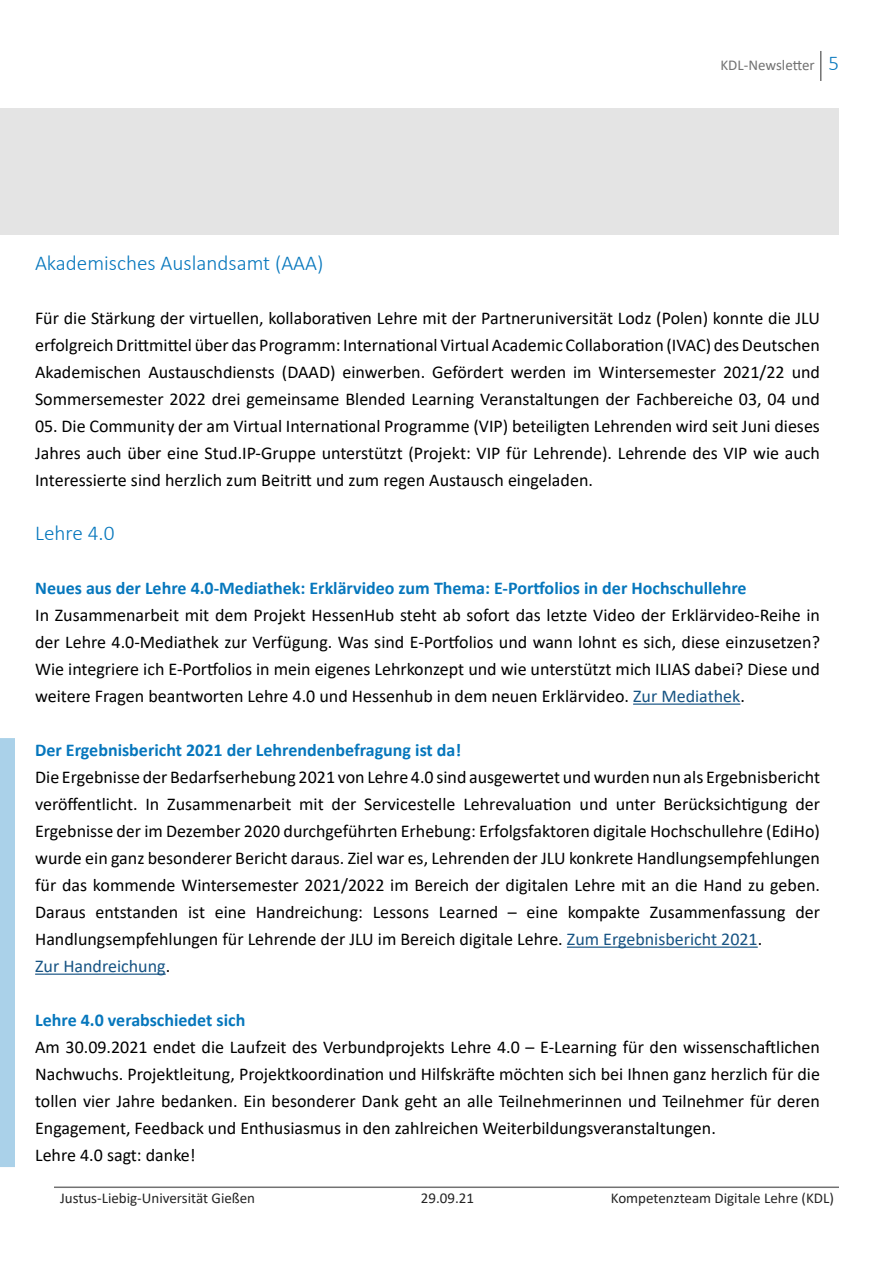
<style>
.page{position:relative;width:893px;height:1263px;background:#fff}
.page>*{position:absolute;margin:0;border:0;box-sizing:border-box;transform-origin:0 0}
.Überschrift_klein_bl{font:300 21.15px "Calibri";color:#0677bd}
.Artikel{font:18px/27px "Calibri";color:#000;text-align:justify}
.Artikel-2{font:700 18px "Calibri";color:#0677bd}
.Artikel-3{font:18px "Calibri";color:#165383}
.t1{font:15px "Calibri";color:#242424}
.t2{font:15px "Calibri";color:#727272}
.s1{font-weight:300;font-size:21px;color:#0677bd}
.s2{color:#165383}
.s3{color:#000}
</style>
<div class="page">
<hr style="left:54px;top:1186px;width:785px;height:2px;background:#727272">
<hr style="left:820px;top:51px;width:1px;height:30px;background:#727272">
<hr style="left:633px;top:703px;width:107px;height:2px;background:#165383">
<hr style="left:567px;top:946px;width:191px;height:2px;background:#165383">
<hr style="left:35px;top:973px;width:131px;height:2px;background:#165383">
<div style="left:0;top:738px;width:15px;height:429px;background:#aad1e9"></div>
<div style="left:0;top:108px;width:839px;height:126px;background:#e4e4e4"></div>
<p class="t2" style="left:720px;top:54px;width:120px">KDL-Newsletter <span class="s1">5</span></p>
<h2 class="Überschrift_klein_bl" style="left:35px;top:250px;width:290px">Akademisches Auslandsamt (AAA)</h2>
<p class="Artikel" style="left:35px;top:304px;width:786px">Für die Stärkung der virtuellen, kollaborativen Lehre mit der Partneruniversität Lodz (Polen) konnte die JLU erfolgreich Drittmittel über das Programm: International Virtual Academic Collaboration (IVAC) des Deutschen Akademischen Austauschdiensts (DAAD) einwerben. Gefördert werden im Wintersemester 2021/22 und Sommersemester 2022 drei gemeinsame Blended Learning Veranstaltungen der Fachbereiche 03, 04 und</p>
<p class="Artikel" style="left:35px;top:412px;width:786px">05. Die Community der am Virtual International Programme (VIP) beteiligten Lehrenden wird seit Juni dieses Jahres auch über eine Stud.IP-Gruppe unterstützt (Projekt: VIP für Lehrende). Lehrende des VIP wie auch Interessierte sind herzlich zum Beitritt und zum regen Austausch eingeladen.</p>
<h2 class="Überschrift_klein_bl" style="left:35px;top:520px;width:81px">Lehre 4.0</h2>
<p class="Artikel-2" style="left:35px;top:575px;width:713px">Neues aus der Lehre 4.0-Mediathek: Erklärvideo zum Thema: E-Portfolios in der Hochschullehre</p>
<p class="Artikel" style="left:35px;top:601px;width:786px">In Zusammenarbeit mit dem Projekt HessenHub steht ab sofort das letzte Video der Erklärvideo-Reihe in der Lehre 4.0-Mediathek zur Verfügung. Was sind E-Portfolios und wann lohnt es sich, diese einzusetzen?<br>Wie integriere ich E-Portfolios in mein eigenes Lehrkonzept und wie unterstützt mich ILIAS dabei? Diese und weitere Fragen beantworten Lehre 4.0 und Hessenhub in dem neuen Erklärvideo. <span class="s2">Zur Mediathek</span>.</p>
<p class="Artikel-2" style="left:35px;top:737px;width:428px">Der Ergebnisbericht 2021 der Lehrendenbefragung ist da!</p>
<p class="Artikel" style="left:35px;top:763px;width:786px">Die Ergebnisse der Bedarfserhebung 2021 von Lehre 4.0 sind ausgewertet und wurden nun als Ergebnisbericht veröffentlicht. In Zusammenarbeit mit der Servicestelle Lehrevaluation und unter Berücksichtigung der Ergebnisse der im Dezember 2020 durchgeführten Erhebung: Erfolgsfaktoren digitale Hochschullehre (EdiHo) wurde ein ganz besonderer Bericht daraus. Ziel war es, Lehrenden der JLU konkrete Handlungsempfehlungen für das kommende Wintersemester 2021/2022 im Bereich der digitalen Lehre mit an die Hand zu geben.<br>Daraus entstanden ist eine Handreichung: Lessons Learned – eine kompakte Zusammenfassung der Handlungsempfehlungen für Lehrende der JLU im Bereich digitale Lehre. <span class="s2">Zum Ergebnisbericht 2021</span>.</p>
<p class="Artikel-3" style="left:35px;top:954px;width:137px">Zur Handreichung<span class="s3">.</span></p>
<p class="Artikel-2" style="left:35px;top:1007px;width:212px">Lehre 4.0 verabschiedet sich</p>
<p class="Artikel" style="left:35px;top:1033px;width:786px">Am 30.09.2021 endet die Laufzeit des Verbundprojekts Lehre 4.0 – E-Learning für den wissenschaftlichen Nachwuchs. Projektleitung, Projektkoordination und Hilfskräfte möchten sich bei Ihnen ganz herzlich für die tollen vier Jahre bedanken. Ein besonderer Dank geht an alle Teilnehmerinnen und Teilnehmer für deren Engagement, Feedback und Enthusiasmus in den zahlreichen Weiterbildungsveranstaltungen.</p>
<p class="Artikel" style="left:35px;top:1141px;width:162px">Lehre 4.0 sagt: danke!</p>
<p class="t1" style="left:60px;top:1187px;width:197px">Justus-Liebig-Universität Gießen</p>
<p class="t1" style="left:421px;top:1187px;width:55px">29.09.21</p>
<p class="t1" style="left:611px;top:1187px;width:225px">Kompetenzteam Digitale Lehre (KDL)</p>
</div>
